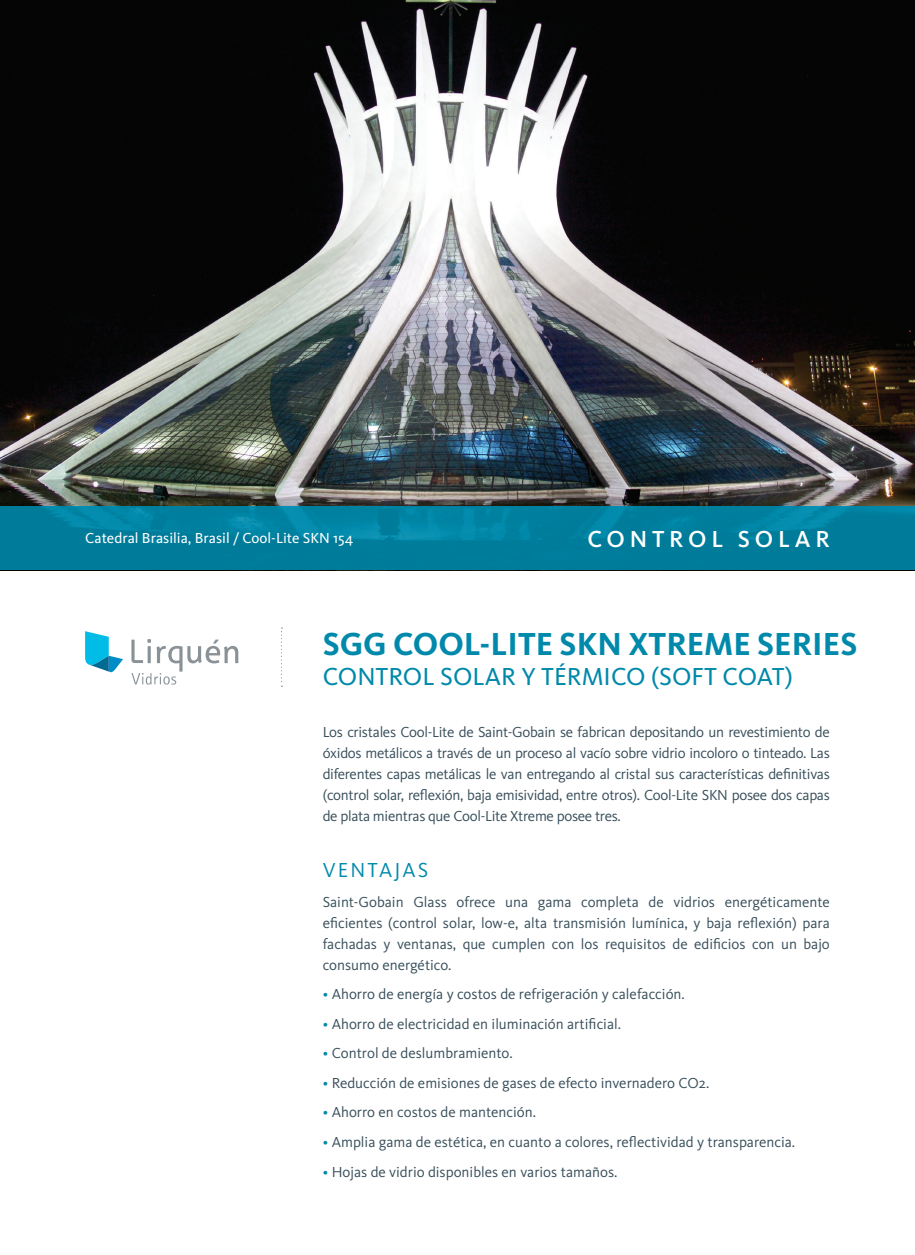
<style>
.page{position:relative;width:915px;height:1255px;background:#fff}
.page>*{position:absolute;margin:0;border:0;box-sizing:border-box;transform-origin:0 0}
.t1{font:700 33px "Kievit";color:#0089aa}
.t2{font:25.5px "Kievit";color:#0089aa}
.t3{font:500 24px "Kievit";letter-spacing:.2em;color:#fff}
.t4{font:21px "Kievit";letter-spacing:.1em;color:#0089aa}
.t5{font:15px/21px "Kievit";color:#364d59;text-align:justify}
.t6{font:15px "Kievit";color:#fff}
.s1{color:#0089aa}
</style>
<div class="page">
<img style="left:0;top:0;width:914px;height:506px">
<svg style="left:0;top:506px;width:914px;height:64px;background:#007f9d"></svg>
<svg style="left:281px;top:627px;width:1px;height:59px"></svg>
<svg style="left:131px;top:639px;width:107px;height:45px"></svg>
<svg style="left:85px;top:631px;width:38px;height:41px"></svg>
<p class="t6" style="left:85px;top:529px;width:269px">Catedral Brasilia, Brasil / Cool-Lite SKN 154</p>
<h3 class="t3" style="left:587px;top:525px;width:244px">CONTROL SOLAR</h3>
<h1 class="t1" style="left:322px;top:624px;width:536px">SGG COOL-LITE SKN XTREME SERIES</h1>
<h2 class="t2" style="left:322px;top:662px;width:471px">CONTROL SOLAR Y TÉRMICO (SOFT COAT)</h2>
<p class="t5" style="left:322px;top:721px;width:508px">Los cristales Cool-Lite de Saint-Gobain se fabrican depositando un revestimiento de óxidos metálicos a través de un proceso al vacío sobre vidrio incoloro o tinteado. Las diferentes capas metálicas le van entregando al cristal sus características definitivas (control solar, reflexión, baja emisividad, entre otros). Cool-Lite SKN posee dos capas de plata mientras que Cool-Lite Xtreme posee tres.</p>
<h3 class="t4" style="left:322px;top:858px;width:107px">VENTAJAS</h3>
<p class="t5" style="left:322px;top:891px;width:508px">Saint-Gobain Glass ofrece una gama completa de vidrios energéticamente eficientes (control solar, low-e, alta transmisión lumínica, y baja reflexión) para fachadas y ventanas, que cumplen con los requisitos de edificios con un bajo consumo energético.</p>
<p class="t5" style="left:322px;top:984px;width:363px"><span class="s1">•</span> Ahorro de energía y costos de refrigeración y calefacción.</p>
<p class="t5" style="left:322px;top:1013px;width:300px"><span class="s1">•</span> Ahorro de electricidad en iluminación artificial.</p>
<p class="t5" style="left:322px;top:1043px;width:191px"><span class="s1">•</span> Control de deslumbramiento.</p>
<p class="t5" style="left:322px;top:1072px;width:388px"><span class="s1">•</span> Reducción de emisiones de gases de efecto invernadero CO2.</p>
<p class="t5" style="left:322px;top:1102px;width:215px"><span class="s1">•</span> Ahorro en costos de mantención.</p>
<p class="t5" style="left:322px;top:1131px;width:474px"><span class="s1">•</span> Amplia gama de estética, en cuanto a colores, reflectividad y transparencia.</p>
<p class="t5" style="left:322px;top:1161px;width:296px"><span class="s1">•</span> Hojas de vidrio disponibles en varios tamaños.</p>
</div>
